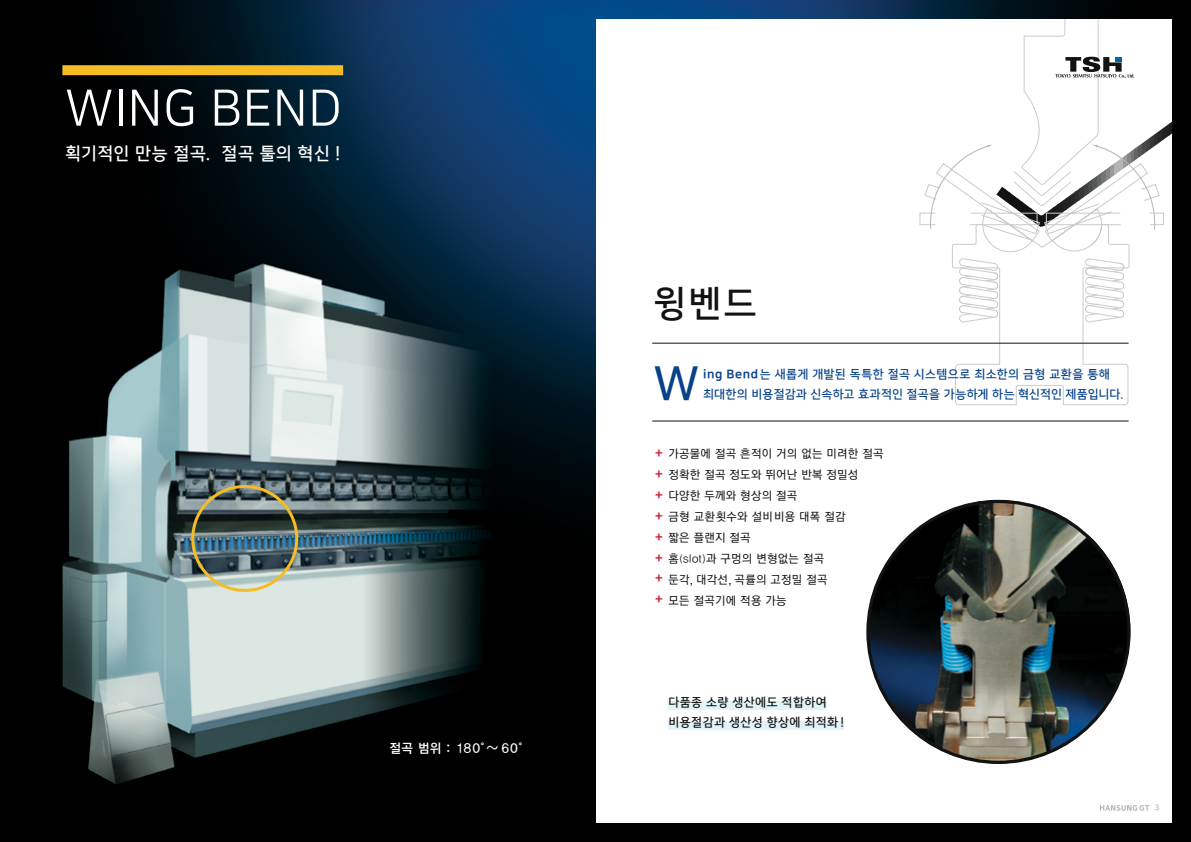
<style>
.page{position:relative;width:1191px;height:842px;background:#fff}
.page>*{position:absolute;margin:0;border:0;box-sizing:border-box;transform-origin:0 0}
.t1{font:50px "Nanum Square OTFR";letter-spacing:.025em;color:#fff}
.t2{font:47px "Nanum Square OTFB";color:#074289}
.t3{font:36px "Nanum Square OTFB";color:#121212}
.t4{font:17.5px "Nanum Square OTFB";letter-spacing:.02em;color:#fff}
.t5{font:13px "YDVYGO33";color:#fff}
.t6{font:13px/20.8px "Nanum Square OTFEB";color:#d71d3d;text-align:justify}
.t7{font:12px "Nanum Square OTFB";letter-spacing:.03em;color:#074289}
.t8{font:12px/20px "Nanum Square OTFB";letter-spacing:.04em;color:#121212}
.t9{font:11.5px/21px "YDVYGO530";letter-spacing:.03em;color:#121212}
.t10{font:7.8px "Nanum Square OTFB";color:#b3b5b4}
.s1{font-family:"YDVYGO540";font-size:12.8px}
.s2{font-family:"Nanum Square OTFEB"}
.s3{font-family:"YDVYGO32";font-size:10px}
.s4{font-family:"YDVYGO32"}
</style>
<div class="page">
<div style="left:0;top:0;width:16px;height:842px;background:#000"></div>
<img style="left:16px;top:0;width:579px;height:842px">
<div style="left:191px;top:485px;width:107px;height:107px;border:3px solid #f5bd23;border-radius:50%"></div>
<div style="left:62px;top:65px;width:281px;height:10px;background:#f5bd23"></div>
<svg style="left:1163px;top:127px;width:2px;height:98px"></svg>
<svg style="left:1165px;top:124px;width:4px;height:15px"></svg>
<svg style="left:1169px;top:121px;width:3px;height:15px"></svg>
<div style="left:668px;top:701px;width:158px;height:9px;background:#e0f3f9"></div>
<div style="left:668px;top:721px;width:176px;height:9px;background:#e0f3f9"></div>
<img style="left:868px;top:500px;width:262px;height:261px;border-radius:128px">
<div style="left:1172px;top:18px;width:19px;height:805px;background:#000"></div>
<img style="left:595px;top:0;width:596px;height:18px">
<div style="left:595px;top:823px;width:596px;height:19px;background:#000"></div>
<hr style="left:652px;top:421px;width:476px;height:1px;background:#121212">
<hr style="left:652px;top:343px;width:476px;height:1px;background:#121212">
<svg style="left:919px;top:2px;width:244px;height:403px"></svg>
<svg style="left:1100px;top:805px;width:49px;height:6px"></svg>
<h1 class="t1" style="left:65px;top:83px;width:278px">WING BEND</h1>
<h3 class="t4" style="left:65px;top:144px;width:276px">획기적인 만능 절곡. 절곡 툴의 혁신 !</h3>
<p class="t5" style="left:389px;top:740px;width:134px"><span class="s1">절곡 범위 :</span> 180°~ 60°</p>
<h3 class="t3" style="left:653px;top:285px;width:104px">윙벤드</h3>
<h2 class="t2" style="left:653px;top:359px;width:47px">W</h2>
<p class="t7" style="left:703px;top:368px;width:408px"><span class="s2">ing Bend</span>는 새롭게 개발된 독특한 절곡 시스템으로 최소한의 금형 교환을 통해</p>
<p class="t7" style="left:703px;top:388px;width:422px">최대한의 비용절감과 신속하고 효과적인 절곡을 가능하게 하는 혁신적인 제품입니다.</p>
<p class="t9" style="left:668px;top:443px;width:216px">가공물에 절곡 흔적이 거의 없는 미려한 절곡 정확한 절곡 정도와 뛰어난 반복 정밀성 다양한 두께와 형상의 절곡<br>금형 교환횟수와 설비비용 대폭 절감<br>짧은 플랜지 절곡<br>홈<span class="s3">(</span><span class="s4">slot</span><span class="s3">)</span>과 구멍의 변형없는 절곡<br>둔각, 대각선, 곡률의 고정밀 절곡<br>모든 절곡기에 적용 가능</p>
<p class="t6" style="left:655px;top:443px;width:9px">+ + + + + + + +</p>
<p class="t8" style="left:668px;top:693px;width:177px">다품종 소량 생산에도 적합하여 비용절감과 생산성 향상에 최적화 !</p>
<p class="t10" style="left:1154px;top:804px;width:6px">3</p>
</div>
